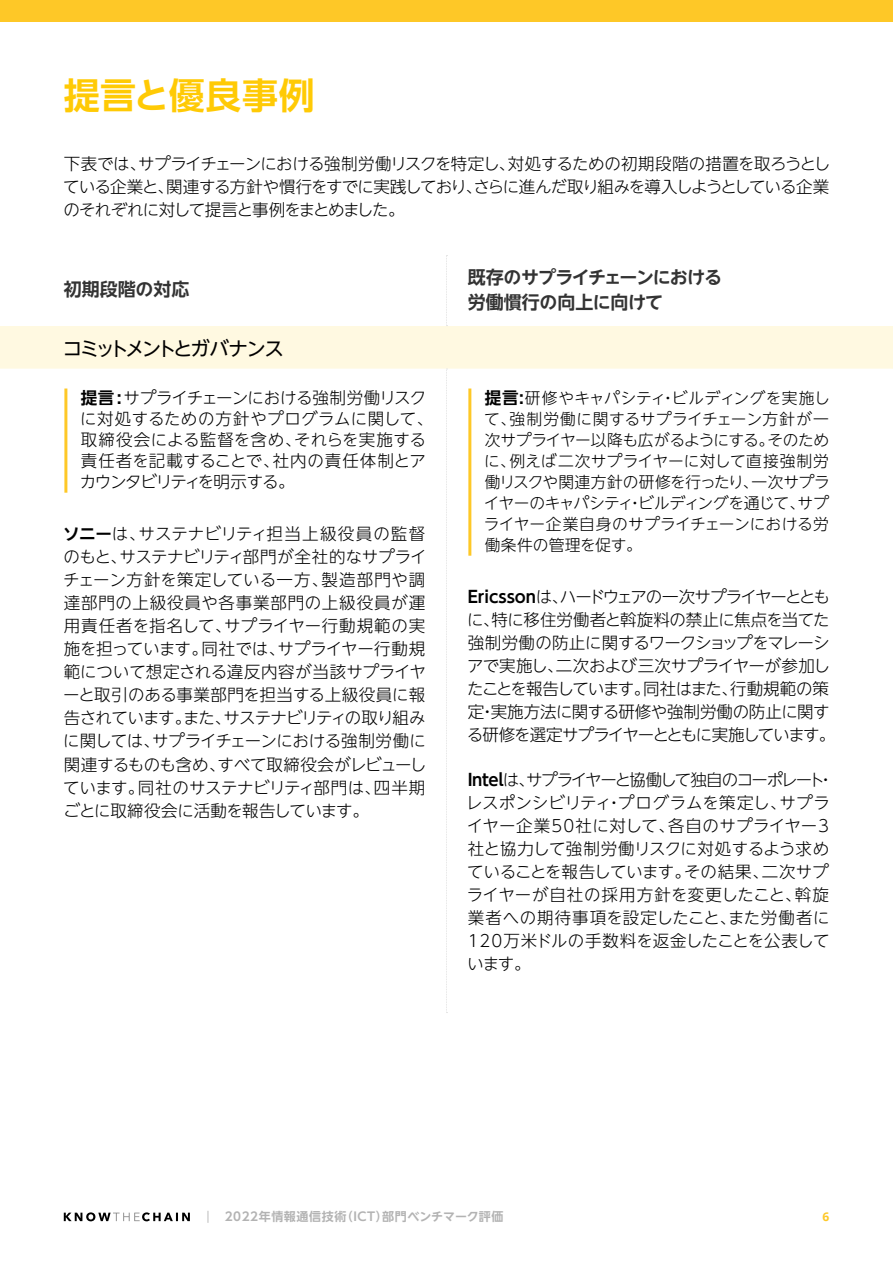
<style>
.page{position:relative;width:893px;height:1263px;background:#fff}
.page>*{position:absolute;margin:0;border:0;box-sizing:border-box;transform-origin:0 0}
.Header_1{font:700 36px "UD Shin Go NT Pro De";letter-spacing:.01em;color:#ffca05}
.t1{font:19.5px "UD Shin Go NT Pro";letter-spacing:-.135em;color:#000}
.本文{font:700 18px/25.2px "UD Shin Go NT Pro De";letter-spacing:-.025em;color:#333}
.本文-2{font:700 18px "UD Shin Go NT Pro De";color:#333}
.表テキストメイン{font:300 16.5px/23.1px "UD Shin Go NT Pro";letter-spacing:-.025em;color:#000;text-align:justify}
.表テキストメイン-2{font:300 16.5px/23.1px "UD Shin Go NT Pro";letter-spacing:-.005em;color:#000}
.本文BLACK{font:300 16.5px/23.1px "UD Shin Go NT Pro";letter-spacing:-.055em;color:#000;text-align:justify}
.表テキスト_ライン{font:300 16.5px/21px "UD Shin Go NT Pro";color:#000}
.表テキスト_ライン-2{font:300 15.75px/21px "UD Shin Go NT Pro";letter-spacing:-.01em;color:#000;text-align:justify}
.t2{font:700 12px "UD Shin Go NT Pro De";letter-spacing:.05em;color:#b3b3b3}
.t3{font:700 12px "Open Sans";color:#fec827}
.s1{font-family:"UD Shin Go NT Pro De";font-weight:700}
.s2{font-family:"UD Shin Go NT Pro De";font-weight:700;font-size:16.5px}
.s3{font-family:"Open Sans";font-weight:400}
</style>
<div class="page">
<div style="left:0;top:326px;width:893px;height:43px;background:#fff9e1"></div>
<svg style="left:446px;top:255px;width:1px;height:71px"></svg>
<svg style="left:446px;top:369px;width:1px;height:644px"></svg>
<hr style="left:64px;top:388px;width:3px;height:105px;background:#fec827">
<hr style="left:468px;top:388px;width:3px;height:168px;background:#fec827">
<div style="left:0;top:0;width:893px;height:21px;background:#fec827"></div>
<svg style="left:64px;top:1212px;width:126px;height:9px"></svg>
<p class="Header_1" style="left:64px;top:66px;width:252px">提言と優良事例</p>
<p class="本文BLACK" style="left:63px;top:152px;width:769px">下表では、サプライチェーンにおける強制労働リスクを特定し、対処するための初期段階の措置を取ろうとしている企業と、関連する方針や慣行をすでに実践しており、さらに進んだ取り組みを導入しようとしている企業のそれぞれに対して提言と事例をまとめました。</p>
<p class="本文-2" style="left:64px;top:275px;width:127px">初期段階の対応</p>
<p class="t1" style="left:63px;top:333px;width:241px">コミットメントとガバナンス　</p>
<p class="表テキスト_ライン" style="left:80px;top:387px;width:355px"><span class="s1">提言:</span>サプライチェーンにおける強制労働リスクに対処するための方針やプログラムに関して、取締役会による監督を含め、それらを実施する責任者を記載することで、社内の責任体制とアカウンタビリティを明示する。</p>
<p class="表テキストメイン" style="left:63px;top:521px;width:365px"><span class="s1">ソニー</span>は、サステナビリティ担当上級役員の監督のもと、サステナビリティ部門が全社的なサプライチェーン方針を策定している一方、製造部門や調達部門の上級役員や各事業部門の上級役員が運用責任者を指名して、サプライヤー行動規範の実施を担っています。同社では、サプライヤー行動規範について想定される違反内容が当該サプライヤーと取引のある事業部門を担当する上級役員に報告されています。また、サステナビリティの取り組みに関しては、サプライチェーンにおける強制労働に関連するものも含め、すべて取締役会がレビューしています。同社のサステナビリティ部門は、四半期ごとに取締役会に活動を報告しています。</p>
<p class="本文" style="left:468px;top:264px;width:256px">既存のサプライチェーンにおける労働慣行の向上に向けて</p>
<p class="表テキスト_ライン-2" style="left:484px;top:387px;width:348px"><span class="s2">提言:</span>研修やキャパシティ・ビルディングを実施して、強制労働に関するサプライチェーン方針が一次サプライヤー以降も広がるようにする。そのために、例えば二次サプライヤーに対して直接強制労働リスクや関連方針の研修を行ったり、一次サプライヤーのキャパシティ・ビルディングを通じて、サプライヤー企業自身のサプライチェーンにおける労働条件の管理を促す。</p>
<p class="表テキストメイン" style="left:467px;top:584px;width:370px;text-align:left"><span class="s1">Ericsson</span>は、ハードウェアの一次サプライヤーとともに、特に移住労働者と斡旋料の禁止に焦点を当てた強制労働の防止に関するワークショップをマレーシアで実施し、二次および三次サプライヤーが参加したことを報告しています。同社はまた、行動規範の策定・実施方法に関する研修や強制労働の防止に関する研修を選定サプライヤーとともに実施しています。</p>
<p class="表テキストメイン-2" style="left:466px;top:767px;width:370px"><span class="s1">Intel</span>は、サプライヤーと協働して独自のコーポレート・レスポンシビリティ・プログラムを策定し、サプライヤー企業50社に対して、各自のサプライヤー3社と協力して強制労働リスクに対処するよう求めていることを報告しています。その結果、二次サプライヤーが自社の採用方針を変更したこと、斡旋業者への期待事項を設定したこと、また労働者に<br>120万米ドルの手数料を返金したことを公表しています。</p>
<p class="t2" style="left:205px;top:1207px;width:300px"><span class="s3">|</span> 2022年情報通信技術（ICT）部門ベンチマーク評価</p>
<p class="t3" style="left:822px;top:1208px;width:8px">6</p>
</div>
